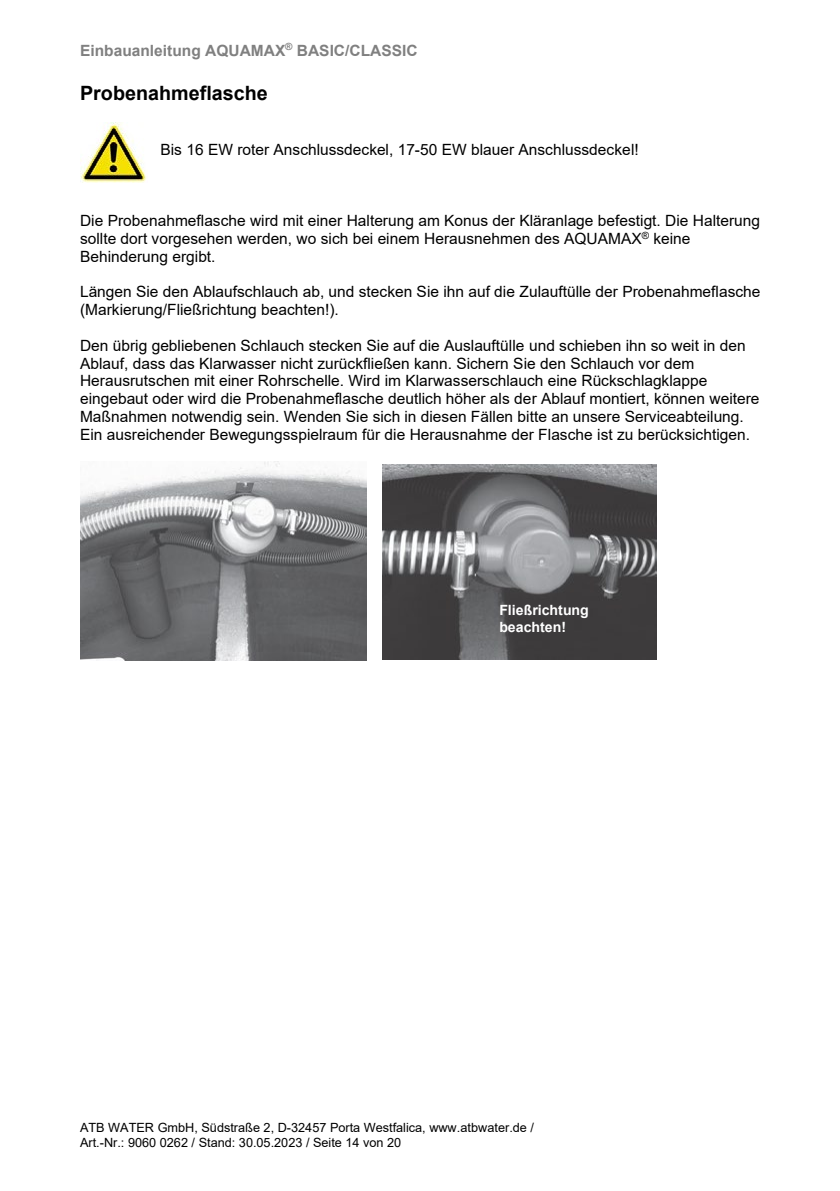
<style>
.page{position:relative;width:840px;height:1191px;background:#fff}
.page>*{position:absolute;margin:0;border:0;box-sizing:border-box;transform-origin:0 0}
.t1{font:700 19.8px "Arial";color:#000}
.t2{font:15.4px/17.8px "Arial";color:#000}
.t3{font:700 15.4px "Arial";color:#808080}
.t4{font:700 14.2px/16.2px "Arial";color:#fff}
.t5{font:12.6px/14.6px "Arial";color:#000}
</style>
<div class="page">
<img style="left:80px;top:123px;width:67px;height:60px">
<img style="left:80px;top:461px;width:286px;height:199px">
<img style="left:382px;top:464px;width:274px;height:195px">
<p class="t3" style="left:80px;top:40px;width:339px">Einbauanleitung AQUAMAX<sup>®</sup> BASIC/CLASSIC</p>
<p class="t1" style="left:80px;top:79px;width:189px">Probenahmeflasche</p>
<p class="t2" style="left:160px;top:140px;width:479px">Bis 16 EW roter Anschlussdeckel, 17-50 EW blauer Anschlussdeckel!</p>
<p class="t2" style="left:80px;top:211px;width:681px">Die Probenahmeflasche wird mit einer Halterung am Konus der Kläranlage befestigt. Die Halterung sollte dort vorgesehen werden, wo sich bei einem Herausnehmen des AQUAMAX<sup>®</sup> keine<br>Behinderung ergibt.</p>
<p class="t2" style="left:80px;top:283px;width:681px">Längen Sie den Ablaufschlauch ab, und stecken Sie ihn auf die Zulauftülle der Probenahmeflasche (Markierung/Fließrichtung beachten!).</p>
<p class="t2" style="left:80px;top:336px;width:680px">Den übrig gebliebenen Schlauch stecken Sie auf die Auslauftülle und schieben ihn so weit in den Ablauf, dass das Klarwasser nicht zurückfließen kann. Sichern Sie den Schlauch vor dem Herausrutschen mit einer Rohrschelle. Wird im Klarwasserschlauch eine Rückschlagklappe eingebaut oder wird die Probenahmeflasche deutlich höher als der Ablauf montiert, können weitere Maßnahmen notwendig sein. Wenden Sie sich in diesen Fällen bitte an unsere Serviceabteilung.<br>Ein ausreichender Bewegungsspielraum für die Herausnahme der Flasche ist zu berücksichtigen.</p>
<p class="t4" style="left:499px;top:602px;width:91px">Fließrichtung beachten!</p>
<p class="t5" style="left:80px;top:1120px;width:455px">ATB WATER GmbH, Südstraße 2, D-32457 Porta Westfalica, www.atbwater.de /<br>Art.-Nr.: 9060 0262 / Stand: 30.05.2023 / Seite 14 von 20</p>
</div>
